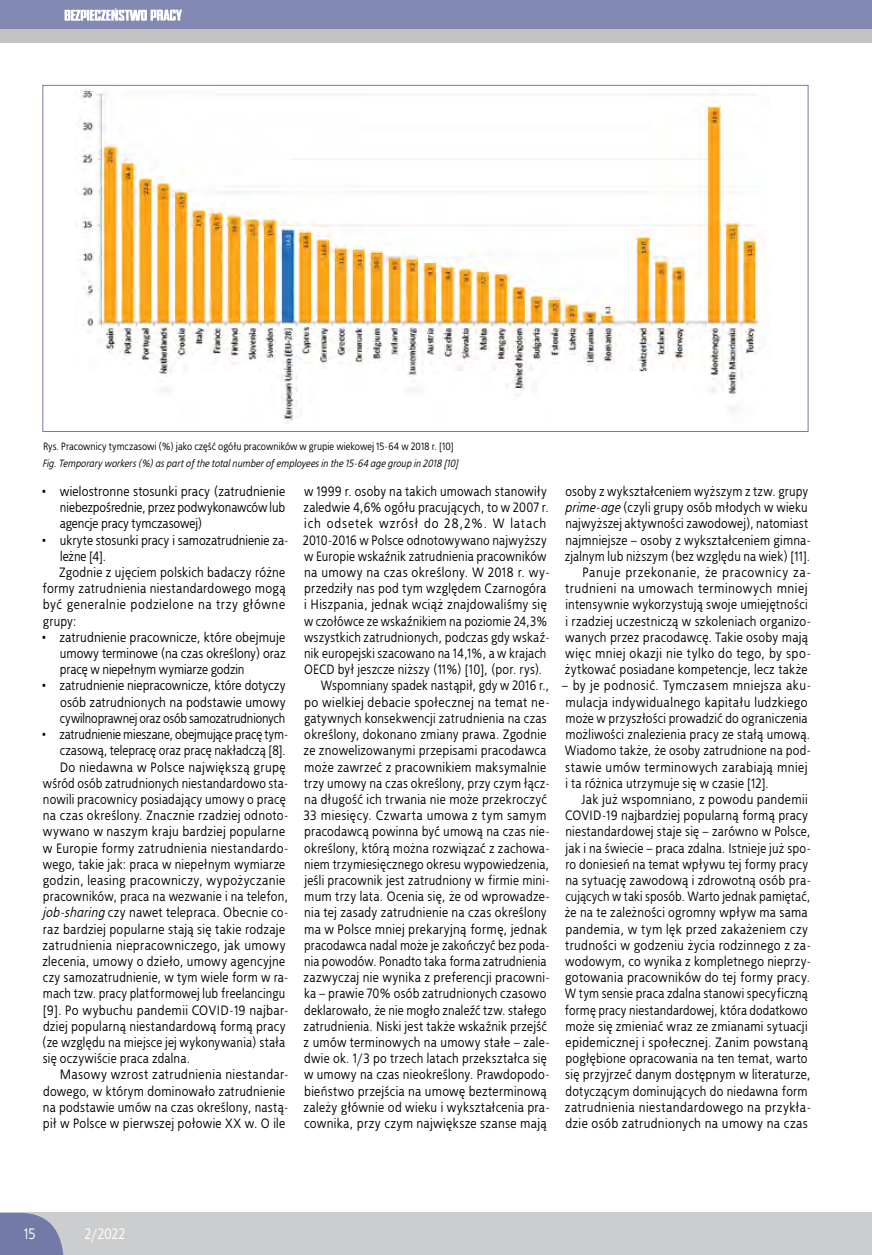
<style>
.page{position:relative;width:872px;height:1255px;background:#fff}
.page>*{position:absolute;margin:0;border:0;box-sizing:border-box;transform-origin:0 0}
.t1{font:15px "Bureau TTEFN";color:#fff}
.t2{font:13.5px/16.2px "Bureau TTEFN";letter-spacing:.025em;color:#000;text-align:justify}
.t3{font:13.5px "Bureau TTEFN";letter-spacing:.005em;color:#000}
.t4{font:13.5px "Bureau TTEFN";letter-spacing:.05em;color:#000}
.t5{font:13.5px "Bureau TTEFN";letter-spacing:.07em;color:#000}
.t6{font:italic 10.5px "Bureau TTEFN";letter-spacing:.015em;color:#000}
.t7{font:10.5px "Bureau TTEFN";letter-spacing:.015em;color:#000}
.s1{font-style:italic}
</style>
<div class="page">
<div style="left:0;top:1211px;width:872px;height:43px;background:#cccdce"></div>
<div style="left:0;top:0;width:872px;height:43px;background:#c2c2c4"></div>
<div style="left:0;top:0;width:872px;height:29px;background:#828ab3"></div>
<svg style="left:0;top:1211px;width:63px;height:43px;background:#828aaf"></svg>
<svg style="left:65px;top:9px;width:117px;height:12px"></svg>
<img style="left:75px;top:89px;width:690px;height:335px">
<p class="t7" style="left:43px;top:439px;width:412px">Rys. Pracownicy tymczasowi (%) jako część ogółu pracowników w grupie wiekowej 15-64 w 2018 r. [10]</p>
<p class="t6" style="left:42px;top:456px;width:417px">Fig. Temporary workers (%) as part of the total number of employees in the 15-64 age group in 2018 [10]</p>
<p class="t2" style="left:60px;top:483px;width:227px;text-indent:-18px">• wielostronne stosunki pracy (zatrudnienie niebezpośrednie, przez podwykonawców lub agencje pracy tymczasowej)</p>
<p class="t3" style="left:42px;top:530px;width:248px">• ukryte stosunki pracy i samozatrudnienie za-</p>
<p class="t2" style="left:60px;top:547px;width:47px">leżne [4].</p>
<p class="t2" style="left:59px;top:564px;width:228px">Zgodnie z ujęciem polskich badaczy różne</p>
<p class="t2" style="left:42px;top:580px;width:245px">formy zatrudnienia niestandardowego mogą</p>
<p class="t4" style="left:43px;top:595px;width:244px">być generalnie podzielone na trzy główne</p>
<p class="t2" style="left:43px;top:612px;width:35px">grupy:</p>
<p class="t2" style="left:60px;top:628px;width:227px;text-indent:-18px">• zatrudnienie pracownicze, które obejmuje umowy terminowe (na czas określony) oraz pracę w niepełnym wymiarze godzin</p>
<p class="t2" style="left:60px;top:677px;width:227px;text-indent:-18px">• zatrudnienie niepracownicze, które dotyczy osób zatrudnionych na podstawie umowy cywilnoprawnej oraz osób samozatrudnionych</p>
<p class="t3" style="left:42px;top:725px;width:248px">• zatrudnienie mieszane, obejmujące pracę tym-</p>
<p class="t3" style="left:60px;top:741px;width:227px">czasową, telepracę oraz pracę nakładczą [8].</p>
<p class="t2" style="left:60px;top:758px;width:227px">Do niedawna w Polsce największą grupę</p>
<p class="t2" style="left:43px;top:774px;width:247px">wśród osób zatrudnionych niestandardowo sta-</p>
<p class="t2" style="left:43px;top:790px;width:244px">nowili pracownicy posiadający umowy o pracę</p>
<p class="t2" style="left:43px;top:807px;width:247px">na czas określony. Znacznie rzadziej odnoto-</p>
<p class="t2" style="left:43px;top:823px;width:244px">wywano w naszym kraju bardziej popularne</p>
<p class="t2" style="left:43px;top:839px;width:247px">w Europie formy zatrudnienia niestandardo-</p>
<p class="t2" style="left:43px;top:855px;width:244px">wego, takie jak: praca w niepełnym wymiarze</p>
<p class="t2" style="left:43px;top:871px;width:244px">godzin, leasing pracowniczy, wypożyczanie</p>
<p class="t2" style="left:43px;top:888px;width:246px">pracowników, praca na wezwanie i na telefon,</p>
<p class="t2" style="left:42px;top:904px;width:248px"><span class="s1">job-sharing</span> czy nawet telepraca. Obecnie co-</p>
<p class="t2" style="left:43px;top:920px;width:243px">raz bardziej popularne stają się takie rodzaje</p>
<p class="t2" style="left:42px;top:936px;width:244px">zatrudnienia niepracowniczego, jak umowy</p>
<p class="t2" style="left:42px;top:952px;width:244px">zlecenia, umowy o dzieło, umowy agencyjne</p>
<p class="t2" style="left:43px;top:969px;width:247px">czy samozatrudnienie, w tym wiele form w ra-</p>
<p class="t2" style="left:43px;top:985px;width:244px">mach tzw. pracy platformowej lub freelancingu</p>
<p class="t2" style="left:43px;top:1001px;width:247px">[9]. Po wybuchu pandemii COVID-19 najbar-</p>
<p class="t2" style="left:43px;top:1017px;width:244px">dziej popularną niestandardową formą pracy</p>
<p class="t2" style="left:42px;top:1033px;width:244px">(ze względu na miejsce jej wykonywania) stała</p>
<p class="t2" style="left:43px;top:1050px;width:149px">się oczywiście praca zdalna.</p>
<p class="t2" style="left:60px;top:1066px;width:230px">Masowy wzrost zatrudnienia niestandar-</p>
<p class="t2" style="left:43px;top:1082px;width:243px">dowego, w którym dominowało zatrudnienie</p>
<p class="t2" style="left:43px;top:1098px;width:247px">na podstawie umów na czas określony, nastą-</p>
<p class="t2" style="left:43px;top:1114px;width:244px">pił w Polsce w pierwszej połowie XX w. O ile</p>
<p class="t2" style="left:304px;top:483px;width:244px">w 1999 r. osoby na takich umowach stanowiły</p>
<p class="t2" style="left:304px;top:499px;width:246px">zaledwie 4,6% ogółu pracujących, to w 2007 r.</p>
<p class="t5" style="left:304px;top:514px;width:243px">ich odsetek wzrósł do 28,2%. W latach</p>
<p class="t2" style="left:303px;top:531px;width:245px">2010-2016 w Polsce odnotowywano najwyższy</p>
<p class="t2" style="left:304px;top:547px;width:244px">w Europie wskaźnik zatrudnienia pracowników</p>
<p class="t2" style="left:304px;top:564px;width:247px">na umowy na czas określony. W 2018 r. wy-</p>
<p class="t2" style="left:304px;top:580px;width:244px">przedziły nas pod tym względem Czarnogóra</p>
<p class="t2" style="left:304px;top:596px;width:244px">i Hiszpania, jednak wciąż znajdowaliśmy się</p>
<p class="t2" style="left:304px;top:612px;width:245px">w czołówce ze wskaźnikiem na poziomie 24,3%</p>
<p class="t2" style="left:304px;top:628px;width:247px">wszystkich zatrudnionych, podczas gdy wskaź-</p>
<p class="t2" style="left:304px;top:645px;width:243px">nik europejski szacowano na 14,1%, a w krajach</p>
<p class="t2" style="left:304px;top:661px;width:240px">OECD był jeszcze niższy (11%) [10], (por. rys).</p>
<p class="t2" style="left:321px;top:677px;width:230px">Wspomniany spadek nastąpił, gdy w 2016 r.,</p>
<p class="t2" style="left:304px;top:693px;width:247px">po wielkiej debacie społecznej na temat ne-</p>
<p class="t2" style="left:304px;top:709px;width:244px">gatywnych konsekwencji zatrudnienia na czas</p>
<p class="t2" style="left:304px;top:726px;width:243px">określony, dokonano zmiany prawa. Zgodnie</p>
<p class="t2" style="left:304px;top:742px;width:244px">ze znowelizowanymi przepisami pracodawca</p>
<p class="t2" style="left:304px;top:758px;width:244px">może zawrzeć z pracownikiem maksymalnie</p>
<p class="t2" style="left:304px;top:774px;width:247px">trzy umowy na czas określony, przy czym łącz-</p>
<p class="t2" style="left:304px;top:790px;width:244px">na długość ich trwania nie może przekroczyć</p>
<p class="t2" style="left:303px;top:807px;width:244px">33 miesięcy. Czwarta umowa z tym samym</p>
<p class="t2" style="left:304px;top:823px;width:247px">pracodawcą powinna być umową na czas nie-</p>
<p class="t2" style="left:304px;top:839px;width:247px">określony, którą można rozwiązać z zachowa-</p>
<p class="t2" style="left:304px;top:855px;width:246px">niem trzymiesięcznego okresu wypowiedzenia,</p>
<p class="t2" style="left:304px;top:871px;width:247px">jeśli pracownik jest zatrudniony w firmie mini-</p>
<p class="t2" style="left:304px;top:888px;width:247px">mum trzy lata. Ocenia się, że od wprowadze-</p>
<p class="t2" style="left:304px;top:904px;width:244px">nia tej zasady zatrudnienie na czas określony</p>
<p class="t2" style="left:304px;top:920px;width:244px">ma w Polsce mniej prekaryjną formę, jednak</p>
<p class="t2" style="left:304px;top:936px;width:247px">pracodawca nadal może je zakończyć bez poda-</p>
<p class="t2" style="left:304px;top:952px;width:244px">nia powodów. Ponadto taka forma zatrudnienia</p>
<p class="t2" style="left:304px;top:969px;width:248px">zazwyczaj nie wynika z preferencji pracowni-</p>
<p class="t2" style="left:304px;top:985px;width:243px">ka – prawie 70% osób zatrudnionych czasowo</p>
<p class="t2" style="left:304px;top:1001px;width:243px">deklarowało, że nie mogło znaleźć tzw. stałego</p>
<p class="t2" style="left:304px;top:1017px;width:245px">zatrudnienia. Niski jest także wskaźnik przejść</p>
<p class="t2" style="left:304px;top:1033px;width:248px">z umów terminowych na umowy stałe – zale-</p>
<p class="t2" style="left:304px;top:1050px;width:244px">dwie ok. 1/3 po trzech latach przekształca się</p>
<p class="t2" style="left:304px;top:1066px;width:247px">w umowy na czas nieokreślony. Prawdopodo-</p>
<p class="t2" style="left:304px;top:1082px;width:244px">bieństwo przejścia na umowę bezterminową</p>
<p class="t2" style="left:304px;top:1098px;width:248px">zależy głównie od wieku i wykształcenia pra-</p>
<p class="t2" style="left:304px;top:1114px;width:244px">cownika, przy czym największe szanse mają</p>
<p class="t2" style="left:565px;top:483px;width:248px;text-align:right">osoby z wykształceniem wyższym z tzw. grupy <span class="s1">prime-age</span> (czyli grupy osób młodych w wieku najwyższej aktywności zawodowej), natomiast najmniejsze – osoby z wykształceniem gimna&shy;zjalnym lub niższym (bez względu na wiek) [11].<br>Panuje przekonanie, że pracownicy za&shy;trudnieni na umowach terminowych mniej intensywnie wykorzystują swoje umiejętności i rzadziej uczestniczą w szkoleniach organizo&shy;wanych przez pracodawcę. Takie osoby mają więc mniej okazji nie tylko do tego, by spo&shy;żytkować posiadane kompetencje, lecz także</p>
<p class="t2" style="left:562px;top:677px;width:251px;text-align:left">– by je podnosić. Tymczasem mniejsza aku&shy;mulacja indywidualnego kapitału ludzkiego może w przyszłości prowadzić do ograniczenia możliwości znalezienia pracy ze stałą umową.<br>Wiadomo także, że osoby zatrudnione na pod&shy;stawie umów terminowych zarabiają mniej<br>i ta różnica utrzymuje się w czasie [12].</p>
<p class="t2" style="left:564px;top:790px;width:248px;text-align:left;text-indent:17px">Jak już wspomniano, z powodu pandemii COVID-19 najbardziej popularną formą pracy niestandardowej staje się – zarówno w Polsce, jak i na świecie – praca zdalna. Istnieje już spo&shy;ro doniesień na temat wpływu tej formy pracy na sytuację zawodową i zdrowotną osób pra&shy;cujących w taki sposób. Warto jednak pamiętać, że na te zależności ogromny wpływ ma sama pandemia, w tym lęk przed zakażeniem czy trudności w godzeniu życia rodzinnego z za&shy;wodowym, co wynika z kompletnego nieprzy&shy;gotowania pracowników do tej formy pracy.<br>W tym sensie praca zdalna stanowi specyficzną formę pracy niestandardowej, która dodatkowo może się zmieniać wraz ze zmianami sytuacji epidemicznej i społecznej. Zanim powstaną pogłębione opracowania na ten temat, warto się przyjrzeć danym dostępnym w literaturze, dotyczącym dominujących do niedawna form zatrudnienia niestandardowego na przykła&shy;dzie osób zatrudnionych na umowy na czas</p>
<p class="t1" style="left:24px;top:1222px;width:13px">15</p>
<p class="t1" style="left:84px;top:1223px;width:42px">2/2022</p>
</div>
